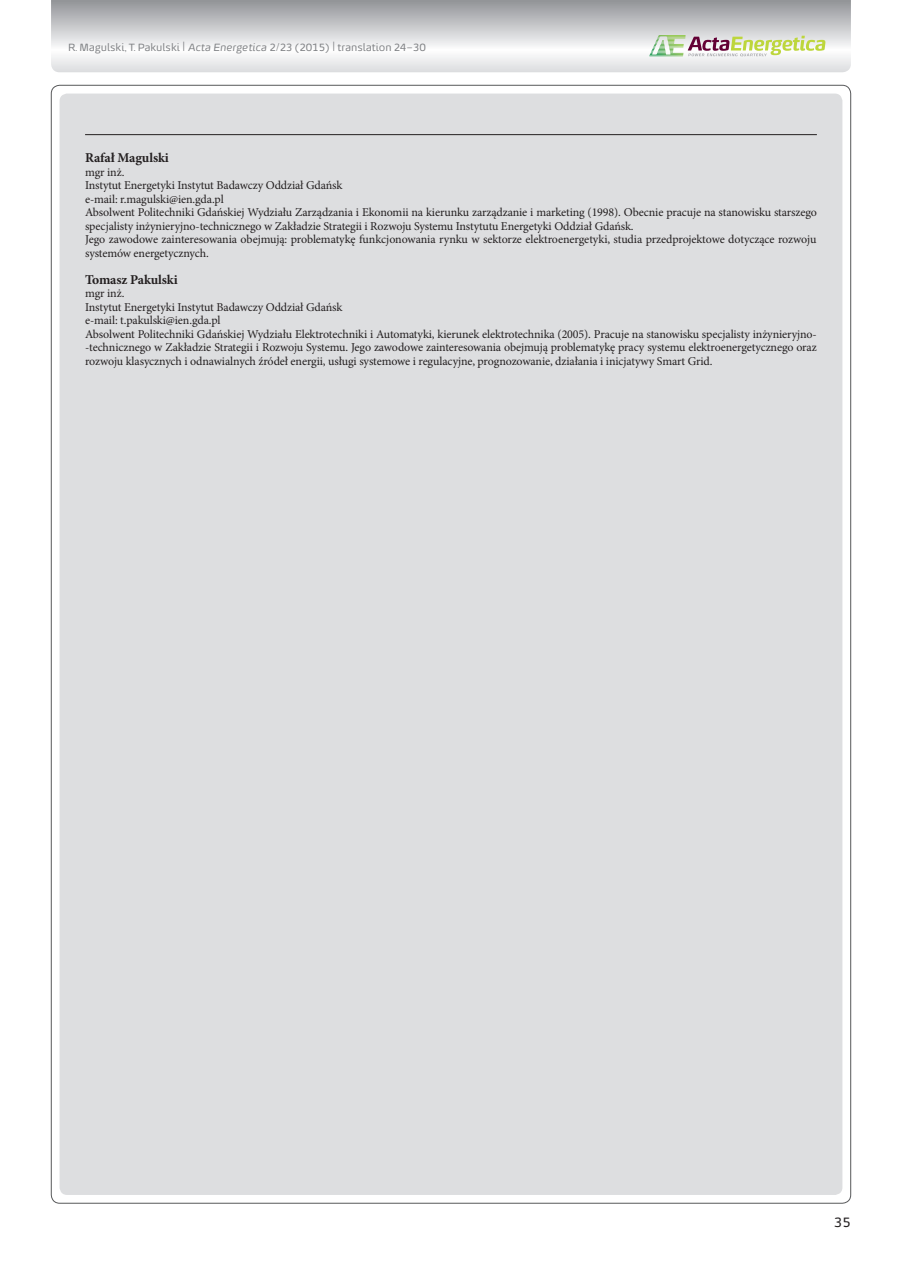
<style>
.page{position:relative;width:902px;height:1263px;background:#fff}
.page>*{position:absolute;margin:0;border:0;box-sizing:border-box;transform-origin:0 0}
.t1{font:700 13.5px "Minion Pro";letter-spacing:-.01em;color:#231f20}
.t2{font:13.5px "Energa";color:#231f20}
.t3{font:12px/13.5px "Minion Pro";letter-spacing:-.01em;color:#231f20}
.t4{font:10.5px "Energa";letter-spacing:-.01em;color:#808285}
.s1{font-size:13.5px}
.s2{font-style:italic}
</style>
<div class="page">
<div style="left:60px;top:94px;width:782px;height:1101px;background:#dddee0;border-radius:8px"></div>
<svg style="left:51px;top:0;width:799px;height:72px"></svg>
<svg style="left:649px;top:35px;width:176px;height:21px"></svg>
<hr style="left:85px;top:134px;width:731px;height:1px;background:#231f20">
<p class="t4" style="left:68px;top:41px;width:359px">R. Magulski, T. Pakulski <span class="s1">|</span> <span class="s2">Acta Energetica</span> 2/23 (2015) <span class="s1">|</span> translation 24–30</p>
<p class="t1" style="left:85px;top:148px;width:85px">Rafał Magulski</p>
<p class="t3" style="left:85px;top:165px;width:733px">mgr inż.<br>Instytut Energetyki Instytut Badawczy Oddział Gdańsk<br>e-mail: r.magulski@ien.gda.pl<br>Absolwent Politechniki Gdańskiej Wydziału Zarządzania i Ekonomii na kierunku zarządzanie i marketing (1998). Obecnie pracuje na stanowisku starszego specjalisty inżynieryjno-technicznego w Zakładzie Strategii i Rozwoju Systemu Instytutu Energetyki Oddział Gdańsk.<br>Jego zawodowe zainteresowania obejmują: problematykę funkcjonowania rynku w sektorze elektroenergetyki, studia przedprojektowe dotyczące rozwoju systemów energetycznych.</p>
<p class="t1" style="left:85px;top:270px;width:94px">Tomasz Pakulski</p>
<p class="t3" style="left:85px;top:286px;width:733px">mgr inż.<br>Instytut Energetyki Instytut Badawczy Oddział Gdańsk<br>e-mail: t.pakulski@ien.gda.pl<br>Absolwent Politechniki Gdańskiej Wydziału Elektrotechniki i Automatyki, kierunek elektrotechnika (2005). Pracuje na stanowisku specjalisty inżynieryjno--technicznego w Zakładzie Strategii i Rozwoju Systemu. Jego zawodowe zainteresowania obejmują problematykę pracy systemu elektroenergetycznego oraz rozwoju klasycznych i odnawialnych źródeł energii, usługi systemowe i regulacyjne, prognozowanie, działania i inicjatywy Smart Grid.</p>
<p class="t2" style="left:834px;top:1213px;width:18px">35</p>
</div>
